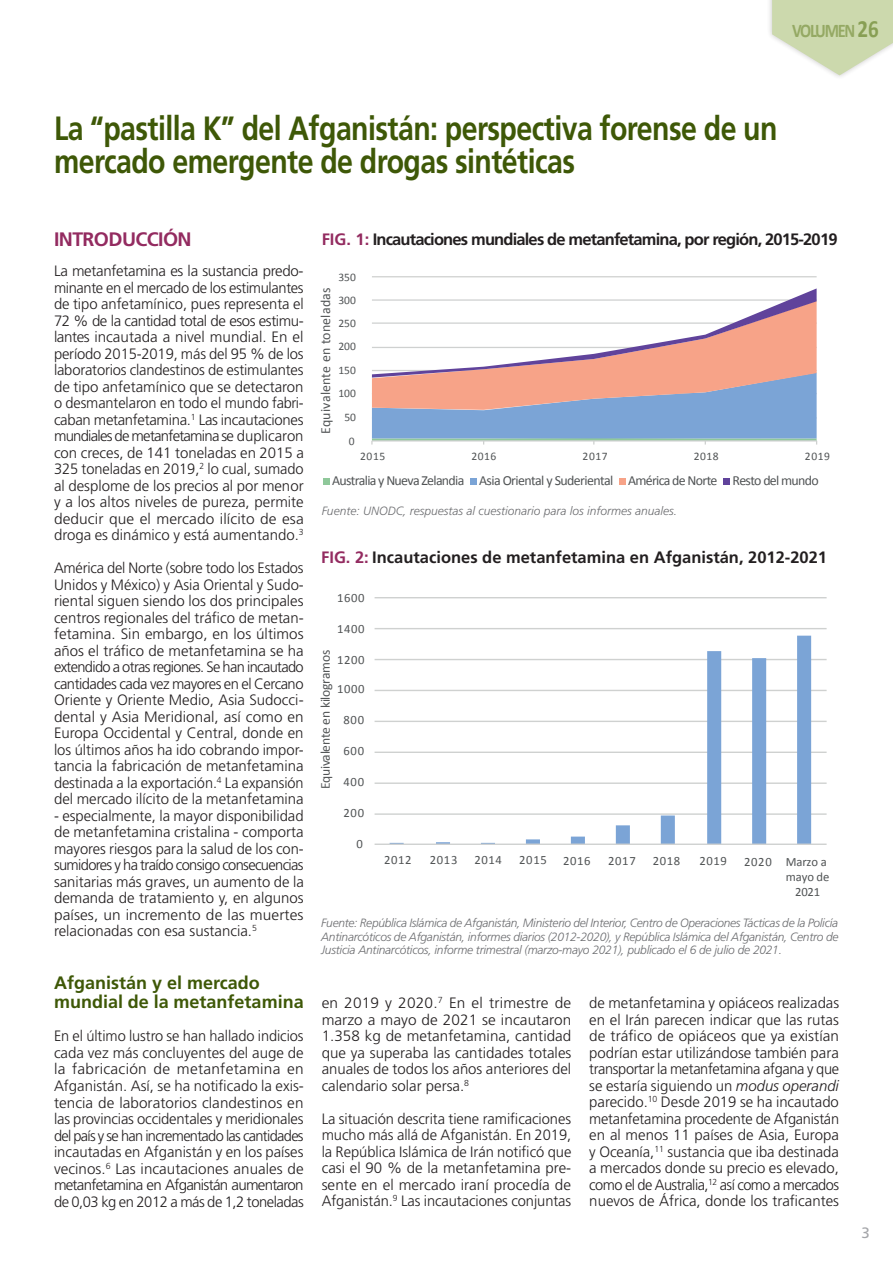
<style>
.page{position:relative;width:893px;height:1263px;background:#fff}
.page>*{position:absolute;margin:0;border:0;box-sizing:border-box;transform-origin:0 0}
.Head_1{font:700 33.6px/33px "Frutiger LT Std";letter-spacing:-.02em;color:#3e5807;scale:.85 1}
.Head_Chapter{font:700 19.5px "Frutiger LT Std";letter-spacing:-.03em;color:#932b60}
.t1{font:700 19.35px "Calibri";letter-spacing:-.08em;color:#708933;scale:.85 1}
.Heading_in_Content{font:700 18px/19.5px "Frutiger LT Std";color:#3e5807}
.t2{font:700 16.5px "Frutiger LT Std";letter-spacing:-.05em;color:#231f20}
.t3{font:700 16.5px "Frutiger LT Std";color:#231f20}
.Body{font:300 15px/16.5px "Frutiger LT Std";color:#231f20;text-align:justify}
.t4{font:15px "Frutiger LT Std";color:#a4a5a9}
.t5{font:13.95px "Calibri";letter-spacing:-.05em;color:#515455}
.t6{font:13.95px "Calibri";letter-spacing:.01em;color:#515455}
.t7{font:13.65px "Calibri";letter-spacing:-.02em;color:#515455}
.t8{font:12.6px "Calibri";letter-spacing:.05em;color:#515455}
.t9{font:12.6px "Calibri";letter-spacing:-.01em;color:#515455}
.Source{font:italic 300 12px/13.5px "Frutiger LT Std";color:#6c6d70;text-align:justify}
.t10{font:11.55px "Calibri";letter-spacing:.05em;color:#515455}
.s1{font-size:24.75px;color:#5b791a}
.s2{color:#932b60}
.s3{font-style:italic}
</style>
<div class="page">
<div style="left:766px;top:0;width:127px;height:80px;background:#231f20;opacity:.4"></div>
<svg style="left:772px;top:0;width:121px;height:75px"></svg>
<hr style="left:372px;top:276px;width:445px;height:1px;background:#cfd1d0">
<svg style="left:371px;top:288px;width:446px;height:157px"></svg>
<div style="left:323px;top:478px;width:6px;height:7px;background:#8fc89a"></div>
<div style="left:470px;top:478px;width:6px;height:7px;background:#7ba4d6"></div>
<div style="left:619px;top:478px;width:6px;height:7px;background:#f7a388"></div>
<div style="left:723px;top:478px;width:7px;height:7px;background:#60439b"></div>
<hr style="left:375px;top:813px;width:452px;height:2px;background:#cfd1d0">
<hr style="left:375px;top:782px;width:452px;height:2px;background:#cfd1d0">
<hr style="left:375px;top:751px;width:452px;height:2px;background:#cfd1d0">
<hr style="left:375px;top:721px;width:452px;height:1px;background:#cfd1d0">
<hr style="left:375px;top:690px;width:452px;height:1px;background:#cfd1d0">
<hr style="left:375px;top:659px;width:452px;height:1px;background:#cfd1d0">
<hr style="left:375px;top:628px;width:452px;height:1px;background:#cfd1d0">
<hr style="left:375px;top:597px;width:452px;height:1px;background:#cfd1d0">
<svg style="left:390px;top:636px;width:421px;height:207px"></svg>
<hr style="left:375px;top:843px;width:452px;height:2px;background:#cfd1d0">
<p class="t1" style="left:792px;top:18px;width:104px">VOLUMEN <span class="s1">26</span></p>
<p class="Head_1" style="left:54px;top:112px;width:853px">La “pastilla K” del Afganistán: perspectiva forense de un mercado emergente de drogas sintéticas</p>
<p class="Head_Chapter" style="left:54px;top:228px;width:139px">INTRODUCCIÓN</p>
<p class="Body" style="left:54px;top:263px;width:251px">La metanfetamina es la sustancia predo&shy;minante en el mercado de los estimulantes de tipo anfetamínico, pues representa el 72 % de la cantidad total de esos estimu&shy;lantes incautada a nivel mundial. En el período 2015-2019, más del 95 % de los laboratorios clandestinos de estimulantes de tipo anfetamínico que se detectaron o desmantelaron en todo el mundo fabri&shy;caban metanfetamina.<sup>1</sup> Las incautaciones mundiales de metanfetamina se duplicaron con creces, de 141 toneladas en 2015 a 325 toneladas en 2019,<sup>2</sup> lo cual, sumado al desplome de los precios al por menor y a los altos niveles de pureza, permite deducir que el mercado ilícito de esa droga es dinámico y está aumentando.<sup>3</sup></p>
<p class="Body" style="left:54px;top:560px;width:251px">América del Norte (sobre todo los Estados Unidos y México) y Asia Oriental y Sudo&shy;riental siguen siendo los dos principales centros regionales del tráfico de metan&shy;fetamina. Sin embargo, en los últimos años el tráfico de metanfetamina se ha extendido a otras regiones. Se han incautado cantidades cada vez mayores en el Cercano Oriente y Oriente Medio, Asia Sudocci&shy;dental y Asia Meridional, así como en Europa Occidental y Central, donde en los últimos años ha ido cobrando impor&shy;tancia la fabricación de metanfetamina destinada a la exportación.<sup>4</sup> La expansión del mercado ilícito de la metanfetamina</p>
<p class="Body" style="left:54px;top:808px;width:251px">- especialmente, la mayor disponibilidad de metanfetamina cristalina - comporta mayores riesgos para la salud de los con&shy;sumidores y ha traído consigo consecuencias sanitarias más graves, un aumento de la demanda de tratamiento y, en algunos países, un incremento de las muertes relacionadas con esa sustancia.<sup>5</sup></p>
<p class="Heading_in_Content" style="left:54px;top:973px;width:251px">Afganistán y el mercado mundial de la metanfetamina</p>
<p class="Body" style="left:54px;top:1028px;width:251px">En el último lustro se han hallado indicios cada vez más concluyentes del auge de la fabricación de metanfetamina en Afganistán. Así, se ha notificado la exis&shy;tencia de laboratorios clandestinos en las provincias occidentales y meridionales del país y se han incrementado las cantidades incautadas en Afganistán y en los países vecinos.<sup>6</sup> Las incautaciones anuales de metanfetamina en Afganistán aumentaron de 0,03 kg en 2012 a más de 1,2 toneladas</p>
<p class="t2" style="left:322px;top:229px;width:517px"><span class="s2">Fi g. 1:</span> Incautaciones mundiales de metanfetamina, por región, 2015-2019</p>
<p class="t10" style="left:338px;top:270px;width:19px">350</p>
<p class="t6" style="left:317px;top:434px;width:148px;rotate:-90deg">Equivalente en toneladas</p>
<p class="t10" style="left:338px;top:293px;width:19px">300</p>
<p class="t10" style="left:338px;top:316px;width:19px">250</p>
<p class="t10" style="left:338px;top:339px;width:19px">200</p>
<p class="t10" style="left:338px;top:363px;width:19px">150</p>
<p class="t10" style="left:338px;top:386px;width:19px">100</p>
<p class="t10" style="left:344px;top:409px;width:13px">50</p>
<p class="t10" style="left:349px;top:434px;width:7px">0</p>
<p class="t10" style="left:360px;top:449px;width:27px">2015</p>
<p class="t10" style="left:471px;top:449px;width:27px">2016</p>
<p class="t10" style="left:583px;top:449px;width:27px">2017</p>
<p class="t10" style="left:694px;top:449px;width:27px">2018</p>
<p class="t10" style="left:805px;top:449px;width:27px">2019</p>
<p class="t5" style="left:332px;top:471px;width:488px">Australia y Nueva Zelandia Asia Oriental y Suderiental América de Norte Resto del mundo</p>
<p class="Source" style="left:322px;top:504px;width:357px">Fuente: UNODC, respuestas al cuestionario para los informes anuales.</p>
<p class="t3" style="left:321px;top:547px;width:507px"><span class="s2">Fig. 2:</span> Incautaciones de metanfetamina en Afganistán, 2012-2021</p>
<p class="t8" style="left:337px;top:590px;width:29px">1600</p>
<p class="t8" style="left:337px;top:621px;width:29px">1400</p>
<p class="t7" style="left:317px;top:789px;width:141px;rotate:-90deg">Equivalente en kilogramos</p>
<p class="t8" style="left:337px;top:652px;width:29px">1200</p>
<p class="t8" style="left:337px;top:681px;width:29px">1000</p>
<p class="t8" style="left:344px;top:712px;width:22px">800</p>
<p class="t8" style="left:344px;top:743px;width:22px">600</p>
<p class="t8" style="left:344px;top:774px;width:22px">400</p>
<p class="t8" style="left:344px;top:805px;width:22px">200</p>
<p class="t8" style="left:356px;top:836px;width:8px">0</p>
<p class="t8" style="left:384px;top:852px;width:29px">2012</p>
<p class="t8" style="left:430px;top:852px;width:29px">2013</p>
<p class="t8" style="left:475px;top:852px;width:29px">2014</p>
<p class="t8" style="left:519px;top:852px;width:29px">2015</p>
<p class="t8" style="left:563px;top:853px;width:29px">2016</p>
<p class="t8" style="left:608px;top:853px;width:29px">2017</p>
<p class="t8" style="left:653px;top:853px;width:29px">2018</p>
<p class="t8" style="left:699px;top:853px;width:29px">2019</p>
<p class="t9" style="left:744px;top:854px;width:84px">2020 Marzo a</p>
<p class="t8" style="left:786px;top:869px;width:45px">mayo de</p>
<p class="t8" style="left:795px;top:884px;width:27px">2021</p>
<p class="Source" style="left:321px;top:916px;width:519px">Fuente: República Islámica de Afganistán, Ministerio del Interior, Centro de Operaciones Tácticas de la Policía Antinarcóticos de Afganistán, informes diarios (2012-2020), y República Islámica del Afganistán, Centro de Justicia Antinarcóticos, informe trimestral (marzo-mayo 2021), publicado el 6 de julio de 2021.</p>
<p class="Body" style="left:322px;top:995px;width:251px">en 2019 y 2020.<sup>7</sup> En el trimestre de marzo a mayo de 2021 se incautaron 1.358 kg de metanfetamina, cantidad que ya superaba las cantidades totales anuales de todos los años anteriores del calendario solar persa.<sup>8</sup></p>
<p class="Body" style="left:322px;top:1111px;width:251px">La situación descrita tiene ramificaciones mucho más allá de Afganistán. En 2019, la República Islámica de Irán notificó que casi el 90 % de la metanfetamina pre&shy;sente en el mercado iraní procedía de Afganistán.<sup>9</sup> Las incautaciones conjuntas</p>
<p class="Body" style="left:589px;top:995px;width:251px">de metanfetamina y opiáceos realizadas en el Irán parecen indicar que las rutas de tráfico de opiáceos que ya existían podrían estar utilizándose también para transportar la metanfetamina afgana y que se estaría siguiendo un <span class="s3">modus operandi </span>parecido.<sup>10</sup> Desde 2019 se ha incautado metanfetamina procedente de Afganistán en al menos 11 países de Asia, Europa y Oceanía,<sup>11</sup> sustancia que iba destinada a mercados donde su precio es elevado, como el de Australia,<sup>12</sup> así como a mercados nuevos de África, donde los traficantes</p>
<p class="t4" style="left:861px;top:1224px;width:10px">3</p>
</div>
